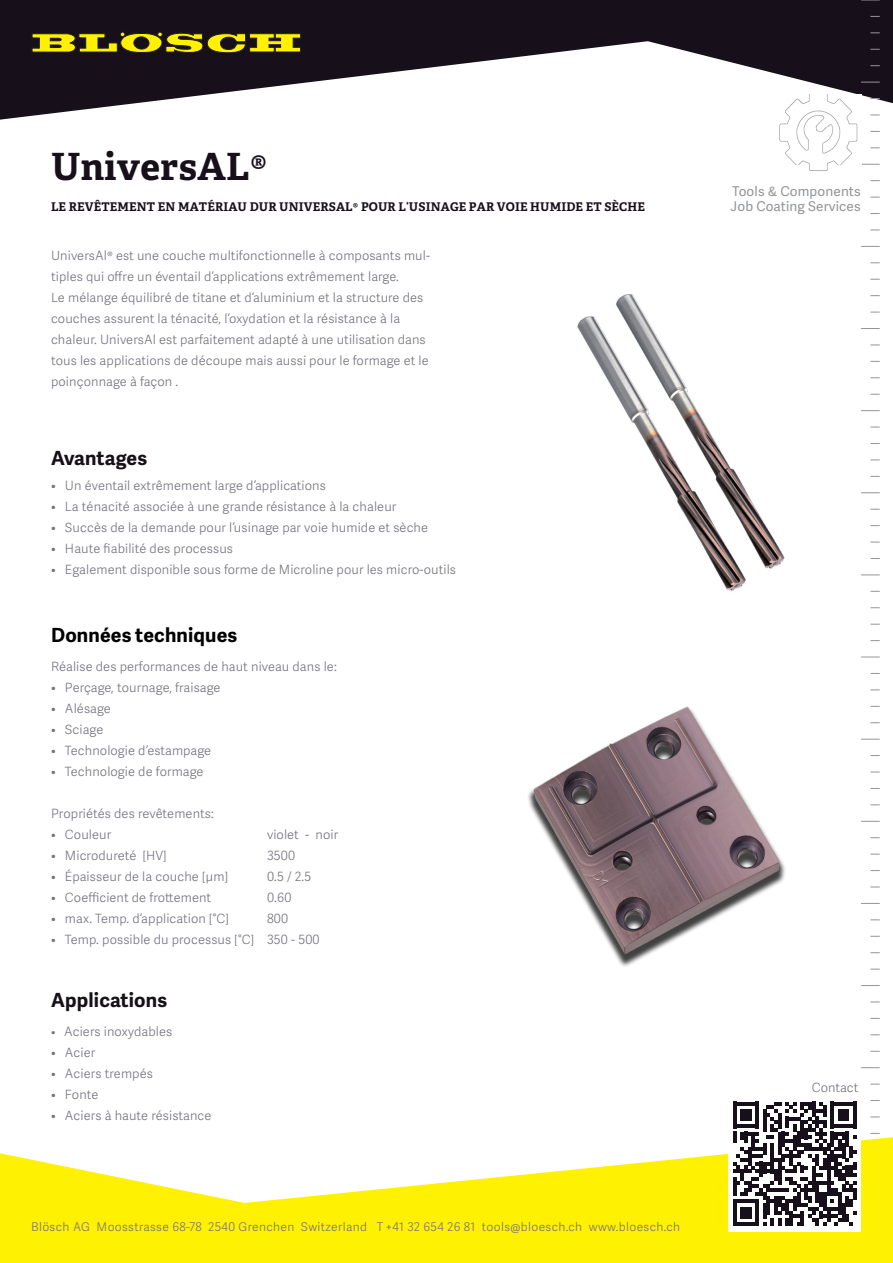
<style>
.page{position:relative;width:893px;height:1263px;background:#fff}
.page>*{position:absolute;margin:0;border:0;box-sizing:border-box;transform-origin:0 0}
.t1{font:700 37.5px "Adelle";letter-spacing:.01em;color:#17101a}
.t2{font:700 19.5px "Adelle Sans";letter-spacing:.01em;color:#17101a}
.t3{font:700 19.5px "Adelle Sans";letter-spacing:.01em;color:#000}
.t4{font:13.5px "Adelle Sans";letter-spacing:.01em;color:#939598}
.t5{font:300 12.75px/21px "Adelle Sans";letter-spacing:.01em;color:#73737d}
.t6{font:300 12px "Adelle Sans";letter-spacing:.03em;color:#73737d}
.t7{font:700 12px "Adelle";letter-spacing:.01em;color:#17101a}
.s1{font-size:12px}
</style>
<div class="page">
<svg style="left:0;top:0;width:893px;height:120px;fill:#17101a"></svg>
<svg style="left:32px;top:32px;width:269px;height:21px;background:#897f0e"></svg>
<svg style="left:861px;top:0;width:19px;height:1px"></svg>
<svg style="left:861px;top:82px;width:19px;height:1px"></svg>
<svg style="left:862px;top:164px;width:18px;height:1px"></svg>
<svg style="left:861px;top:246px;width:19px;height:1px"></svg>
<svg style="left:861px;top:328px;width:19px;height:1px"></svg>
<svg style="left:861px;top:410px;width:19px;height:1px"></svg>
<svg style="left:861px;top:492px;width:19px;height:1px"></svg>
<svg style="left:861px;top:574px;width:19px;height:1px"></svg>
<svg style="left:861px;top:656px;width:19px;height:1px"></svg>
<svg style="left:861px;top:739px;width:19px;height:1px"></svg>
<svg style="left:861px;top:821px;width:19px;height:1px"></svg>
<svg style="left:861px;top:903px;width:19px;height:1px"></svg>
<svg style="left:861px;top:985px;width:19px;height:1px"></svg>
<svg style="left:861px;top:1067px;width:19px;height:1px"></svg>
<img style="left:775px;top:94px;width:86px;height:77px">
<svg style="left:0;top:1137px;width:893px;height:126px;fill:#fff101"></svg>
<div style="left:728px;top:1098px;width:133px;height:133px;background:#fff"></div>
<svg style="left:733px;top:1102px;width:147px;height:130px"></svg>
<img style="left:577px;top:294px;width:208px;height:297px">
<img style="left:528px;top:706px;width:257px;height:261px">
<p class="t1" style="left:51px;top:143px;width:217px">UniversAL®</p>
<p class="t7" style="left:51px;top:199px;width:595px">LE REVÊTEMENT EN MATÉRIAU DUR UNIVERSAL® POUR L‘USINAGE PAR VOIE HUMIDE ET SÈCHE</p>
<p class="t5" style="left:51px;top:244px;width:381px">UniversAl® est une couche multifonctionnelle à composants mul&shy;tiples qui offre un éventail d‘applications extrêmement large.</p>
<p class="t5" style="left:51px;top:286px;width:379px">Le mélange équilibré de titane et d‘aluminium et la structure des couches assurent la ténacité, l‘oxydation et la résistance à la chaleur. UniversAl est parfaitement adapté à une utilisation dans tous les applications de découpe mais aussi pour le formage et le poinçonnage à façon .</p>
<p class="t2" style="left:51px;top:443px;width:98px">Avantages</p>
<p class="t5" style="left:51px;top:475px;width:276px">• Un éventail extrêmement large d‘applications</p>
<p class="t5" style="left:51px;top:496px;width:347px">• La ténacité associée à une grande résistance à la chaleur</p>
<p class="t5" style="left:51px;top:517px;width:379px">• Succès de la demande pour l‘usinage par voie humide et sèche</p>
<p class="t5" style="left:51px;top:538px;width:184px">• Haute fiabilité des processus</p>
<p class="t5" style="left:51px;top:559px;width:407px">• Egalement disponible sous forme de Microline pour les micro-outils</p>
<p class="t3" style="left:51px;top:620px;width:188px">Données techniques</p>
<p class="t5" style="left:51px;top:655px;width:287px">Réalise des performances de haut niveau dans le:</p>
<p class="t5" style="left:51px;top:676px;width:171px">• Perçage, tournage, fraisage</p>
<p class="t5" style="left:51px;top:697px;width:61px">• Alésage</p>
<p class="t5" style="left:51px;top:718px;width:54px">• Sciage</p>
<p class="t5" style="left:51px;top:739px;width:162px">• Technologie d‘estampage</p>
<p class="t5" style="left:51px;top:760px;width:154px">• Technologie de formage</p>
<p class="t5" style="left:51px;top:802px;width:164px">Propriétés des revêtements:</p>
<p class="t5" style="left:51px;top:823px;width:62px">• Couleur</p>
<p class="t5" style="left:267px;top:823px;width:73px">violet - noir</p>
<p class="t5" style="left:51px;top:844px;width:117px">• Microdureté [HV]</p>
<p class="t5" style="left:267px;top:844px;width:30px">3500</p>
<p class="t5" style="left:51px;top:865px;width:179px">• Épaisseur de la couche [μm]</p>
<p class="t5" style="left:267px;top:865px;width:46px">0.5 / 2.5</p>
<p class="t5" style="left:51px;top:886px;width:162px">• Coefficient de frottement</p>
<p class="t5" style="left:267px;top:886px;width:26px">0.60</p>
<p class="t5" style="left:51px;top:907px;width:179px">• max. Temp. d‘application [°C]</p>
<p class="t5" style="left:267px;top:907px;width:23px">800</p>
<p class="t5" style="left:51px;top:928px;width:270px">• Temp. possible du processus [°C] 350 - 500</p>
<p class="t2" style="left:51px;top:986px;width:118px">Applications</p>
<p class="t5" style="left:51px;top:1020px;width:123px"><span class="s1">•</span> Aciers inoxydables</p>
<p class="t5" style="left:51px;top:1041px;width:46px">• Acier</p>
<p class="t5" style="left:51px;top:1062px;width:103px">• Aciers trempés</p>
<p class="t5" style="left:51px;top:1083px;width:49px">• Fonte</p>
<p class="t5" style="left:51px;top:1104px;width:162px">• Aciers à haute résistance</p>
<p class="t6" style="left:31px;top:1218px;width:651px">Blösch AG Moosstrasse 68-78 2540 Grenchen Switzerland T +41 32 654 26 81 tools@bloesch.ch www.bloesch.ch</p>
<p class="t4" style="left:732px;top:182px;width:130px">Tools &amp; Components</p>
<p class="t4" style="left:731px;top:197px;width:132px">Job Coating Services</p>
<p class="t5" style="left:812px;top:1077px;width:48px">Contact</p>
</div>
